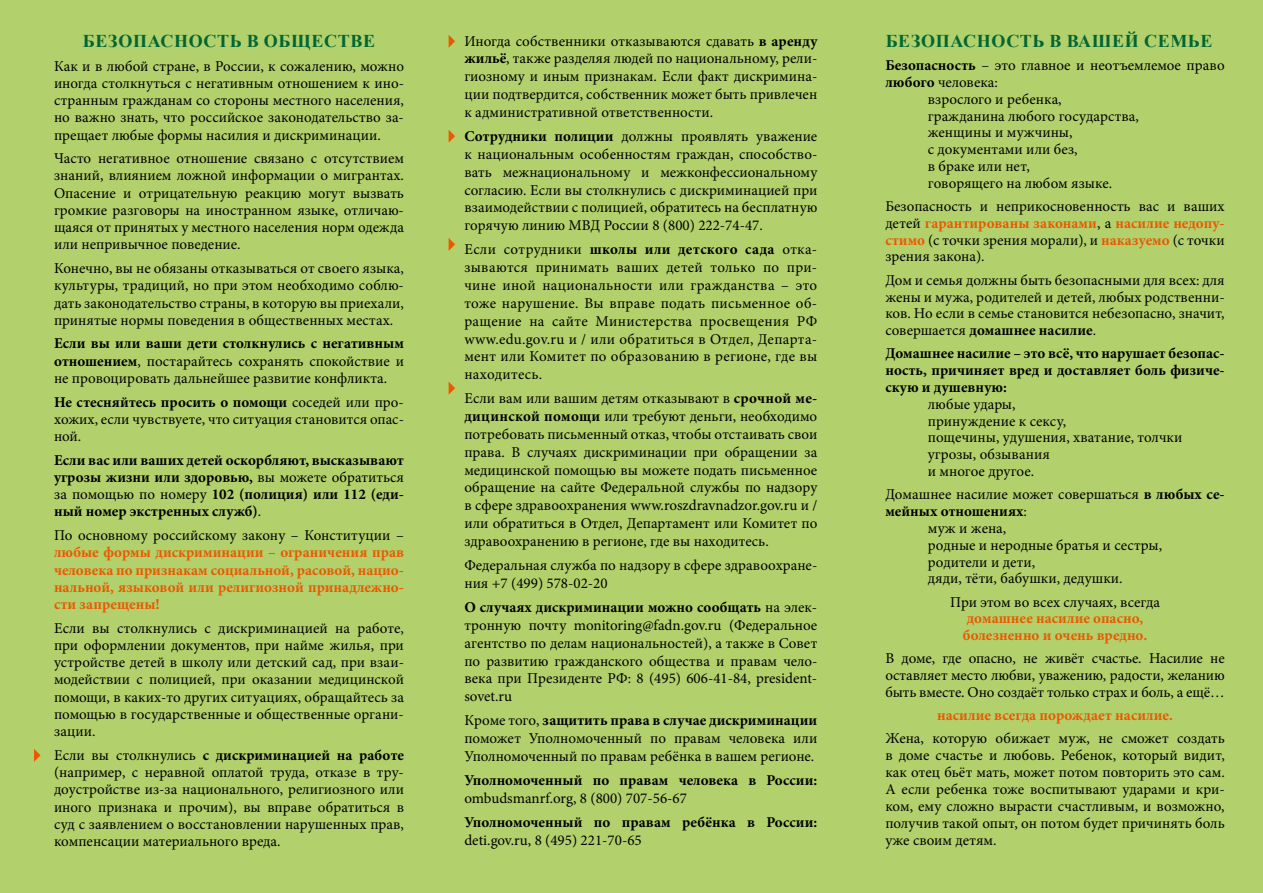
<style>
.page{position:relative;width:1263px;height:893px;background:#b2d06b}
.page>*{position:absolute;margin:0;border:0;box-sizing:border-box;transform-origin:0 0}
.t1{font:700 18px "Times New Roman";letter-spacing:.035em;color:#063}
.t2{font:15px/17.9px "Minion Pro";color:#000;text-align:justify}
.t3{font:700 15px/17.2px "Minion Pro";color:#000;text-align:justify}
.t4{font:700 15px/17.2px "Minion Pro";color:#ea5901;text-align:justify}
.s1{font-weight:700}
.s2{font-weight:400}
.s3{font-weight:700;color:#ea5901}
</style>
<div class="page">
<svg style="left:34px;top:749px;width:7px;height:13px"></svg>
<svg style="left:449px;top:35px;width:6px;height:12px"></svg>
<svg style="left:449px;top:130px;width:6px;height:12px"></svg>
<svg style="left:449px;top:238px;width:6px;height:13px"></svg>
<svg style="left:449px;top:382px;width:6px;height:12px"></svg>
<p class="t1" style="left:83px;top:28px;width:294px">БЕЗОПАСНОСТЬ В ОБЩЕСТВЕ</p>
<p class="t2" style="left:54px;top:57px;width:351px;line-height:17.2px">Как и в любой стране, в России, к сожалению, можно иногда столкнуться с негативным отношением к ино&shy;странным гражданам со стороны местного населения, но важно знать, что российское законодательство за&shy;прещает любые формы насилия и дискриминации.</p>
<p class="t2" style="left:54px;top:150px;width:351px;line-height:17.2px">Часто негативное отношение связано с отсутствием знаний, влиянием ложной информации о мигрантах.<br>Опасение и отрицательную реакцию могут вызвать громкие разговоры на иностранном языке, отличаю&shy;щаяся от принятых у местного населения норм одежда или непривычное поведение.</p>
<p class="t2" style="left:54px;top:260px;width:351px;line-height:17.2px">Конечно, вы не обязаны отказываться от своего языка, культуры, традиций, но при этом необходимо соблю&shy;дать законодательство страны, в которую вы приехали, принятые нормы поведения в общественных местах.</p>
<p class="t2" style="left:54px;top:335px;width:351px;line-height:17.2px"><span class="s1">Если вы или ваши дети столкнулись с негативным отношением</span>, постарайтесь сохранять спокойствие и не провоцировать дальнейшее развитие конфликта.</p>
<p class="t2" style="left:54px;top:393px;width:351px;line-height:17.2px"><span class="s1">Не стесняйтесь просить о помощи</span> соседей или про&shy;хожих, если чувствуете, что ситуация становится опас&shy;ной.</p>
<p class="t3" style="left:54px;top:451px;width:351px">Если вас или ваших детей оскорбляют, высказывают угрозы жизни или здоровью, <span class="s2">вы можете обратиться за помощью по номеру</span> 102 (полиция) или 112 (еди&shy;ный номер экстренных служб)<span class="s2">.</span></p>
<p class="t2" style="left:54px;top:526px;width:351px">По основному российскому закону – Конституции –</p>
<p class="t4" style="left:54px;top:544px;width:351px">любые формы дискриминации – ограничения прав человека по признакам социальной, расовой, нацио&shy;нальной, языковой или религиозной принадлежно&shy;сти запрещены!</p>
<p class="t2" style="left:54px;top:619px;width:351px;line-height:17.2px">Если вы столкнулись с дискриминацией на работе, при оформлении документов, при найме жилья, при устройстве детей в школу или детский сад, при взаи&shy;модействии с полицией, при оказании медицинской помощи, в каких-то других ситуациях, обращайтесь за помощью в государственные и общественные органи&shy;зации.</p>
<p class="t2" style="left:54px;top:746px;width:351px;line-height:17.2px">Если вы столкнулись <span class="s1">с дискриминацией на работе </span>(например, с неравной оплатой труда, отказе в тру&shy;доустройстве из-за национального, религиозного или иного признака и прочим), вы вправе обратиться в суд с заявлением о восстановлении нарушенных прав, компенсации материального вреда.</p>
<p class="t2" style="left:464px;top:32px;width:354px">Иногда собственники отказываются сдавать <span class="s1">в аренду жильё</span>, также разделяя людей по национальному, рели&shy;гиозному и иным признакам. Если факт дискримина&shy;ции подтвердится, собственник может быть привлечен к административной ответственности.</p>
<p class="t2" style="left:464px;top:127px;width:354px"><span class="s1">Сотрудники полиции</span> должны проявлять уважение к национальным особенностям граждан, способство&shy;вать межнациональному и межконфессиональному согласию. Если вы столкнулись с дискриминацией при взаимодействии с полицией, обратитесь на бесплатную горячую линию МВД России 8 (800) 222-74-47.</p>
<p class="t2" style="left:464px;top:241px;width:354px">Если сотрудники <span class="s1">школы или детского сада</span> отка&shy;зываются принимать ваших детей только по при&shy;чине иной национальности или гражданства – это тоже нарушение. Вы вправе подать письменное об&shy;ращение на сайте Министерства просвещения РФ www.edu.gov.ru и / или обратиться в Отдел, Департа&shy;мент или Комитет по образованию в регионе, где вы находитесь.</p>
<p class="t2" style="left:464px;top:390px;width:354px">Если вам или вашим детям отказывают в <span class="s1">срочной ме&shy;дицинской помощи</span> или требуют деньги, необходимо потребовать письменный отказ, чтобы отстаивать свои права. В случаях дискриминации при обращении за медицинской помощью вы можете подать письменное обращение на сайте Федеральной службы по надзору в сфере здравоохранения www.roszdravnadzor.gov.ru и / или обратиться в Отдел, Департамент или Комитет по здравоохранению в регионе, где вы находитесь.</p>
<p class="t2" style="left:464px;top:556px;width:354px">Федеральная служба по надзору в сфере здравоохране&shy;ния +7 (499) 578-02-20</p>
<p class="t2" style="left:464px;top:598px;width:354px"><span class="s1">О случаях дискриминации можно сообщать</span> на элек&shy;тронную почту monitoring@fadn.gov.ru (Федеральное агентство по делам национальностей), а также в Совет по развитию гражданского общества и правам чело&shy;века при Президенте РФ: 8 (495) 606-41-84, president&shy;sovet.ru</p>
<p class="t2" style="left:464px;top:712px;width:354px">Кроме того, <span class="s1">защитить права в случае дискриминации </span>поможет Уполномоченный по правам человека или Уполномоченный по правам ребёнка в вашем регионе.</p>
<p class="t3" style="left:464px;top:772px;width:354px">Уполномоченный по правам человека в России:</p>
<p class="t2" style="left:464px;top:789px;width:224px">ombudsmanrf.org, 8 (800) 707-56-67</p>
<p class="t3" style="left:464px;top:814px;width:354px">Уполномоченный по правам ребёнка в России:</p>
<p class="t2" style="left:464px;top:831px;width:179px">deti.gov.ru, 8 (495) 221-70-65</p>
<p class="t1" style="left:886px;top:28px;width:328px">БЕЗОПАСНОСТЬ В ВАШЕЙ СЕМЬЕ</p>
<p class="t2" style="left:885px;top:56px;width:341px"><span class="s1">Безопасность</span> – это главное и неотъемлемое право</p>
<p class="t2" style="left:885px;top:73px;width:114px"><span class="s1">любого</span> человека:</p>
<p class="t2" style="left:928px;top:90px;width:135px">взрослого и ребенка,</p>
<p class="t2" style="left:928px;top:107px;width:212px">гражданина любого государства,</p>
<p class="t2" style="left:928px;top:124px;width:146px">женщины и мужчины,</p>
<p class="t2" style="left:928px;top:141px;width:151px">с документами или без,</p>
<p class="t2" style="left:928px;top:157px;width:103px">в браке или нет,</p>
<p class="t2" style="left:928px;top:174px;width:186px">говорящего на любом языке.</p>
<p class="t2" style="left:885px;top:198px;width:341px;line-height:16.8px">Безопасность и неприкосновенность вас и ваших детей <span class="s3">гарантированы законами</span>, а <span class="s3">насилие недопу&shy;стимо</span> (с точки зрения морали), и <span class="s3">наказуемо</span> (с точки зрения закона).</p>
<p class="t2" style="left:885px;top:272px;width:341px;line-height:16.8px">Дом и семья должны быть безопасными для всех: для жены и мужа, родителей и детей, любых родственни&shy;ков. Но если в семье становится небезопасно, значит, совершается <span class="s1">домашнее насилие</span>.</p>
<p class="t3" style="left:885px;top:345px;width:341px;line-height:16.8px">Домашнее насилие – это всё, что нарушает безопас&shy;ность, причиняет вред и доставляет боль физиче&shy;скую и душевную:</p>
<p class="t2" style="left:928px;top:396px;width:256px;line-height:16.8px;text-align:left">любые удары,<br>принуждение к сексу,<br>пощечины, удушения, хватание, толчки угрозы, обзывания<br>и многое другое.</p>
<p class="t2" style="left:885px;top:486px;width:341px">Домашнее насилие может совершаться <span class="s1">в любых се-</span></p>
<p class="t3" style="left:885px;top:502px;width:143px">мейных отношениях<span class="s2">:</span></p>
<p class="t2" style="left:928px;top:519px;width:80px">муж и жена,</p>
<p class="t2" style="left:928px;top:536px;width:236px">родные и неродные братья и сестры,</p>
<p class="t2" style="left:928px;top:553px;width:109px">родители и дети,</p>
<p class="t2" style="left:928px;top:570px;width:196px">дяди, тёти, бабушки, дедушки.</p>
<p class="t2" style="left:950px;top:593px;width:212px">При этом во всех случаях, всегда</p>
<p class="t4" style="left:963px;top:610px;width:186px;line-height:16.8px">домашнее насилие опасно, болезненно и очень вредно.</p>
<p class="t2" style="left:885px;top:650px;width:341px;line-height:16.8px">В доме, где опасно, не живёт счастье. Насилие не оставляет место любви, уважению, радости, желанию быть вместе. Оно создаёт только страх и боль, а ещё…</p>
<p class="t4" style="left:937px;top:707px;width:237px">насилие всегда порождает насилие.</p>
<p class="t2" style="left:885px;top:730px;width:341px;line-height:17px">Жена, которую обижает муж, не сможет создать в доме счастье и любовь. Ребенок, который видит, как отец бьёт мать, может потом повторить это сам.<br>А если ребенка тоже воспитывают ударами и кри&shy;ком, ему сложно вырасти счастливым, и возможно, получив такой опыт, он потом будет причинять боль уже своим детям.</p>
</div>
